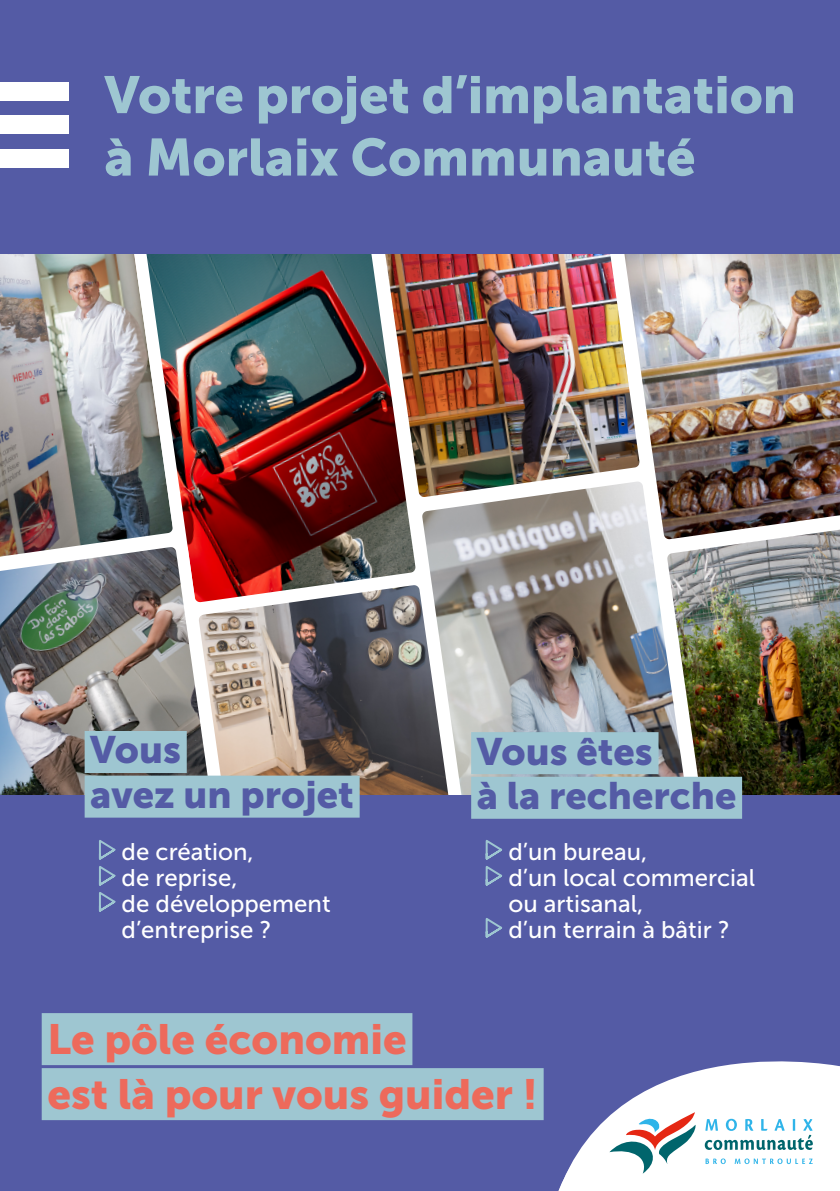
<style>
.page{position:relative;width:840px;height:1191px;background:#fff}
.page>*{position:absolute;margin:0;border:0;box-sizing:border-box;transform-origin:0 0}
.t1{font:52px/62.4px "Museo Sans 900";letter-spacing:-.005em;color:#9ec6d1}
.t2{font:42px/55px "Museo Sans 900";color:#ed6a5b}
.t3{font:38px/44.6px "Museo Sans 900";color:#545ba5}
.t4{font:24px/26px "Museo Sans 500";color:#fff}
</style>
<div class="page">
<img style="left:0;top:253px;width:129px;height:278px">
<img style="left:431px;top:253px;width:173px;height:212px">
<img style="left:129px;top:253px;width:302px;height:316px">
<img style="left:604px;top:253px;width:235px;height:254px">
<img style="left:0;top:531px;width:238px;height:264px">
<img style="left:412px;top:465px;width:293px;height:311px">
<img style="left:189px;top:569px;width:296px;height:226px">
<img style="left:657px;top:507px;width:182px;height:288px">
<div style="left:0;top:795px;width:839px;height:396px;background:#545ba5"></div>
<svg style="left:558px;top:1061px;width:281px;height:130px;fill:#fff"></svg>
<svg style="left:609px;top:1112px;width:87px;height:61px"></svg>
<svg style="left:705px;top:1158px;width:20px;height:6px"></svg>
<svg style="left:734px;top:1158px;width:78px;height:6px"></svg>
<svg style="left:704px;top:1118px;width:108px;height:32px"></svg>
<div style="left:0;top:0;width:839px;height:253px;background:#545ba5"></div>
<div style="left:85px;top:731px;width:102px;height:42px;background:#9ec6d1"></div>
<div style="left:85px;top:775px;width:274px;height:42px;background:#9ec6d1"></div>
<svg style="left:485px;top:840px;width:18px;height:46px"></svg>
<svg style="left:485px;top:918px;width:17px;height:20px"></svg>
<div style="left:42px;top:1013px;width:370px;height:52px;background:#9ec6d1"></div>
<div style="left:42px;top:1068px;width:501px;height:52px;background:#9ec6d1"></div>
<div style="left:0;top:82px;width:68px;height:19px;background:#fff"></div>
<div style="left:0;top:116px;width:68px;height:18px;background:#fff"></div>
<div style="left:0;top:149px;width:68px;height:19px;background:#fff"></div>
<svg style="left:98px;top:840px;width:18px;height:72px"></svg>
<div style="left:471px;top:732px;width:187px;height:42px;background:#9ec6d1"></div>
<div style="left:471px;top:776px;width:270px;height:42px;background:#9ec6d1"></div>
<h1 class="t1" style="left:104px;top:64px;width:692px">Votre projet d’implantation à Morlaix Communauté</h1>
<h3 class="t3" style="left:90px;top:727px;width:265px">Vous<br>avez un projet</h3>
<p class="t4" style="left:121px;top:838px;width:210px">de création,<br>de reprise,<br>de développement d’entreprise ?</p>
<h3 class="t3" style="left:476px;top:728px;width:261px">Vous êtes<br>à la recherche</h3>
<p class="t4" style="left:508px;top:838px;width:248px">d’un bureau,<br>d’un local commercial ou artisanal,<br>d’un terrain à bâtir ?</p>
<h2 class="t2" style="left:47px;top:1011px;width:492px">Le pôle économie<br>est là pour vous guider !</h2>
</div>
